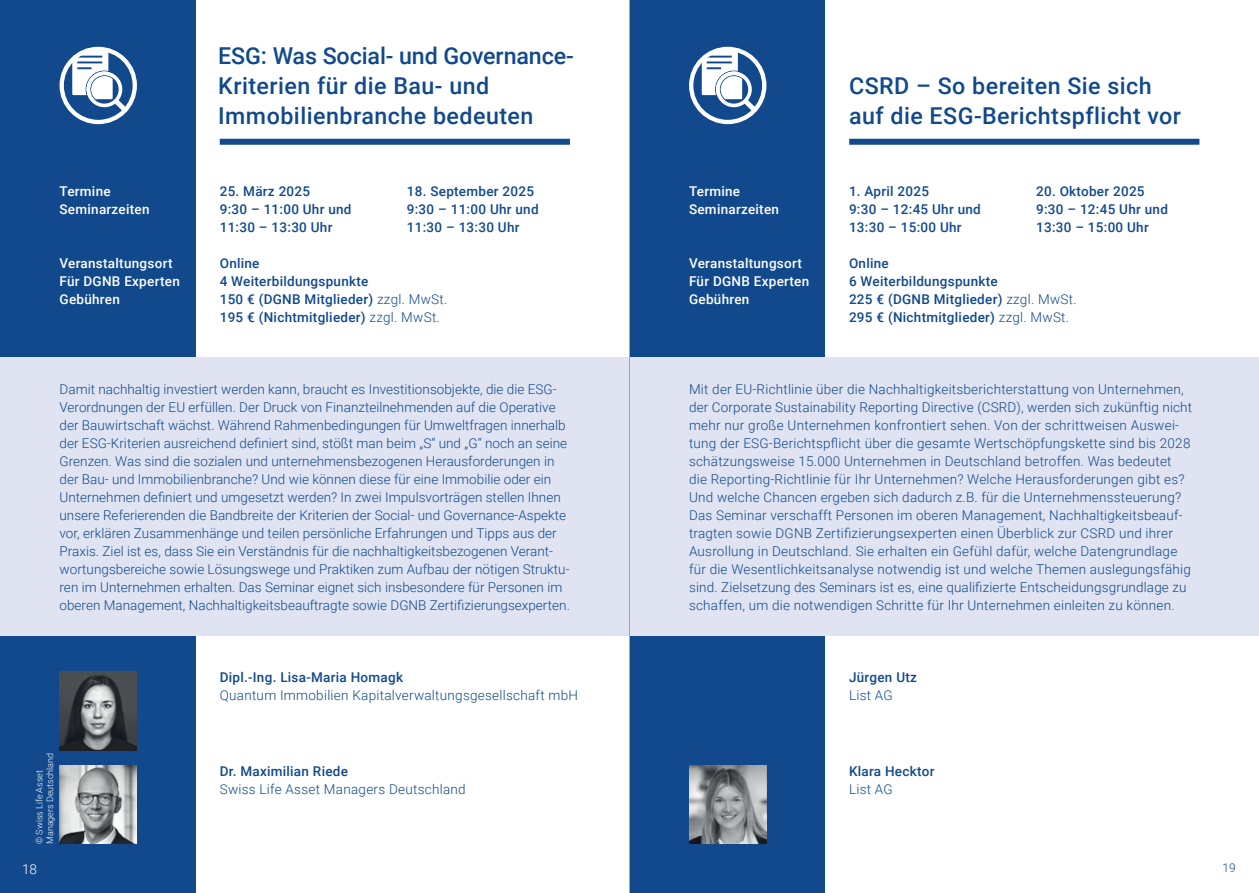
<style>
.page{position:relative;width:1259px;height:893px;background:#fff}
.page>*{position:absolute;margin:0;border:0;box-sizing:border-box;transform-origin:0 0}
.t1{font:500 23.25px/30px "Roboto";letter-spacing:.02em;color:#11498c}
.t2{font:300 13.5px/18px "Roboto";letter-spacing:.01em;color:#11498c}
.t3{font:500 13.5px/18px "Roboto";letter-spacing:.02em;color:#11498c}
.t4{font:500 13.5px/18px "Roboto";letter-spacing:.02em;color:#fff}
.t5{font:300 13.5px "Roboto";color:#fff}
.t6{font:300 12px "Roboto";color:#11498c}
.t7{font:300 9px/10.8px "Roboto";color:#fff}
.s1{font-weight:300}
</style>
<div class="page">
<div style="left:0;top:0;width:196px;height:893px;background:#11498c"></div>
<div style="left:629px;top:0;width:196px;height:893px;background:#11498c"></div>
<div style="left:0;top:358px;width:1259px;height:278px;background:#dfe3f2"></div>
<div style="left:220px;top:139px;width:350px;height:6px;background:#11498c"></div>
<div style="left:849px;top:139px;width:350px;height:6px;background:#11498c"></div>
<div style="left:60px;top:47px;width:77px;height:77px;border:4px solid #fff;border-radius:50%"></div>
<svg style="left:72px;top:48px;width:60px;height:69px"></svg>
<div style="left:689px;top:47px;width:77px;height:77px;border:4px solid #fff;border-radius:50%"></div>
<svg style="left:702px;top:48px;width:59px;height:69px"></svg>
<img style="left:689px;top:765px;width:77px;height:79px">
<img style="left:60px;top:765px;width:77px;height:79px">
<img style="left:60px;top:672px;width:77px;height:79px">
<hr style="left:629px;top:0;width:1px;height:893px;background:#a2a6a8">
<p class="t4" style="left:60px;top:181px;width:91px">Termine<br>Seminarzeiten</p>
<p class="t4" style="left:60px;top:253px;width:122px">Veranstaltungsort<br>Für DGNB Experten<br>Gebühren</p>
<h1 class="t1" style="left:218px;top:40px;width:357px">ESG: Was Social- und Governance-<br>Kriterien für die Bau- und<br>Immobilienbranche bedeuten</h1>
<p class="t3" style="left:407px;top:181px;width:133px">18. September 2025<br>9:30 – 11:00 Uhr und<br>11:30 – 13:30 Uhr</p>
<p class="t3" style="left:220px;top:181px;width:133px">25. März 2025<br>9:30 – 11:00 Uhr und<br>11:30 – 13:30 Uhr</p>
<p class="t3" style="left:220px;top:253px;width:229px">Online<br>4 Weiterbildungspunkte<br>150 € (DGNB Mitglieder) <span class="s1">zzgl. MwSt.<br></span>195 € (Nichtmitglieder) <span class="s1">zzgl. MwSt.</span></p>
<p class="t2" style="left:60px;top:380px;width:512px">Damit nachhaltig investiert werden kann, braucht es Investitionsobjekte, die die ESG-Verordnungen der EU erfüllen. Der Druck von Finanzteilnehmenden auf die Operative der Bauwirtschaft wächst. Während Rahmenbedingungen für Umweltfragen innerhalb der ESG-Kriterien ausreichend definiert sind, stößt man beim „S“ und „G“ noch an seine Grenzen. Was sind die sozialen und unternehmensbezogenen Herausforderungen in der Bau- und Immobilienbranche? Und wie können diese für eine Immobilie oder ein Unternehmen definiert und umgesetzt werden? In zwei Impulsvorträgen stellen Ihnen unsere Referierenden die Bandbreite der Kriterien der Social- und Governance-Aspekte vor, erklären Zusammenhänge und teilen persönliche Erfahrungen und Tipps aus der Praxis. Ziel ist es, dass Sie ein Verständnis für die nachhaltigkeitsbezogenen Verant&shy;wortungsbereiche sowie Lösungswege und Praktiken zum Aufbau der nötigen Struktu&shy;ren im Unternehmen erhalten. Das Seminar eignet sich insbesondere für Personen im oberen Management, Nachhaltigkeitsbeauftragte sowie DGNB Zertifizierungsexperten.</p>
<p class="t7" style="left:33px;top:844px;width:93px;rotate:-90deg">© Swiss Life Asset<br>Managers Deutschland</p>
<p class="t3" style="left:220px;top:667px;width:185px">Dipl.-Ing. Lisa-Maria Homagk</p>
<p class="t2" style="left:220px;top:685px;width:360px">Quantum Immobilien Kapitalverwaltungsgesellschaft mbH</p>
<p class="t3" style="left:220px;top:761px;width:130px">Dr. Maximilian Riede</p>
<p class="t2" style="left:220px;top:779px;width:247px">Swiss Life Asset Managers Deutschland</p>
<p class="t4" style="left:689px;top:181px;width:91px">Termine<br>Seminarzeiten</p>
<p class="t4" style="left:689px;top:253px;width:122px">Veranstaltungsort<br>Für DGNB Experten<br>Gebühren</p>
<h1 class="t1" style="left:849px;top:70px;width:333px">CSRD – So bereiten Sie sich auf die ESG-Berichtspflicht vor</h1>
<p class="t3" style="left:849px;top:181px;width:133px">1. April 2025<br>9:30 – 12:45 Uhr und<br>13:30 – 15:00 Uhr</p>
<p class="t3" style="left:849px;top:253px;width:229px">Online<br>6 Weiterbildungspunkte<br>225 € (DGNB Mitglieder) <span class="s1">zzgl. MwSt.<br></span>295 € (Nichtmitglieder) <span class="s1">zzgl. MwSt.</span></p>
<p class="t3" style="left:1036px;top:181px;width:133px">20. Oktober 2025<br>9:30 – 12:45 Uhr und<br>13:30 – 15:00 Uhr</p>
<p class="t2" style="left:689px;top:380px;width:504px">Mit der EU-Richtlinie über die Nachhaltigkeitsberichterstattung von Unternehmen, der Corporate Sustainability Reporting Directive (CSRD), werden sich zukünftig nicht mehr nur große Unternehmen konfrontiert sehen. Von der schrittweisen Auswei&shy;tung der ESG-Berichtspflicht über die gesamte Wertschöpfungskette sind bis 2028 schätzungsweise 15.000 Unternehmen in Deutschland betroffen. Was bedeutet die Reporting-Richtlinie für Ihr Unternehmen? Welche Herausforderungen gibt es?<br>Und welche Chancen ergeben sich dadurch z.B. für die Unternehmenssteuerung?<br>Das Seminar verschafft Personen im oberen Management, Nachhaltigkeitsbeauf&shy;tragten sowie DGNB Zertifizierungsexperten einen Überblick zur CSRD und ihrer Ausrollung in Deutschland. Sie erhalten ein Gefühl dafür, welche Datengrundlage für die Wesentlichkeitsanalyse notwendig ist und welche Themen auslegungsfähig sind. Zielsetzung des Seminars ist es, eine qualifizierte Entscheidungsgrundlage zu schaffen, um die notwendigen Schritte für Ihr Unternehmen einleiten zu können.</p>
<p class="t3" style="left:849px;top:668px;width:69px">Jürgen Utz</p>
<p class="t2" style="left:849px;top:686px;width:45px">List AG</p>
<p class="t3" style="left:849px;top:761px;width:87px">Klara Hecktor</p>
<p class="t2" style="left:849px;top:779px;width:45px">List AG</p>
<p class="t5" style="left:22px;top:859px;width:16px">18</p>
<p class="t6" style="left:1222px;top:860px;width:15px">19</p>
</div>
